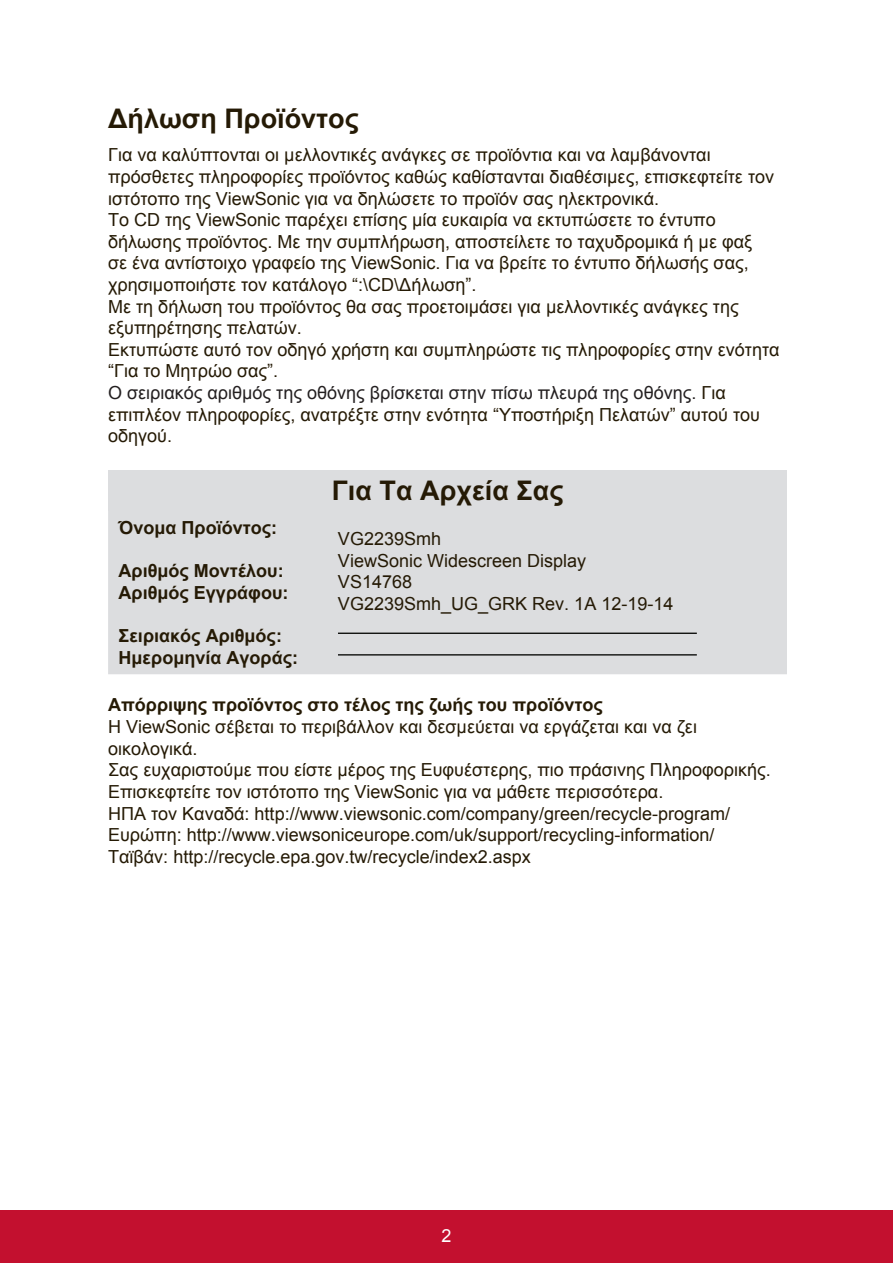
<style>
.page{position:relative;width:893px;height:1263px;background:#fff}
.page>*{position:absolute;margin:0;border:0;box-sizing:border-box;transform-origin:0 0}
.t1{font:700 27px "Arial";color:#251a05}
.t2{font:18px/21.6px "Arial";color:#251a05}
.t3{font:700 18px/21.6px "Arial";color:#251a05}
.t4{font:18px "Arial";color:#fff}
.s1{color:#231f20}
</style>
<div class="page">
<div style="left:0;top:1210px;width:892px;height:53px;background:#c3102f"></div>
<div style="left:108px;top:470px;width:678px;height:40px;background:#dcdddf"></div>
<div style="left:108px;top:510px;width:678px;height:164px;background:#dcdddf"></div>
<hr style="left:338px;top:632px;width:358px;height:2px;background:#040503">
<hr style="left:338px;top:654px;width:358px;height:1px;background:#040503">
<h1 class="t1" style="left:108px;top:100px;width:252px">Δήλωση Προϊόντος</h1>
<p class="t2" style="left:108px;top:144px;width:672px">Για να καλύπτονται οι μελλοντικές ανάγκες σε προϊόντια και να λαμβάνονται πρόσθετες πληροφορίες προϊόντος καθώς καθίστανται διαθέσιμες, επισκεφτείτε τον ιστότοπο της ViewSonic για να δηλώσετε το προϊόν σας ηλεκτρονικά.<br>Το CD της ViewSonic παρέχει επίσης μία ευκαιρία να εκτυπώσετε το έντυπο δήλωσης προϊόντος. Με την συμπλήρωση, αποστείλετε το ταχυδρομικά ή με φαξ<br>σε ένα αντίστοιχο γραφείο της ViewSonic. Για να βρείτε το έντυπο δήλωσής σας, χρησιμοποιήστε τον κατάλογο “:\CD\Δήλωση”.<br>Με τη δήλωση του προϊόντος θα σας προετοιμάσει για μελλοντικές ανάγκες της εξυπηρέτησης πελατών.<br>Εκτυπώστε αυτό τον οδηγό χρήστη και συμπληρώστε τις πληροφορίες στην ενότητα “Για το Μητρώο σας”.<br><span class="s1">Ο σειριακός αριθμός της οθόνης βρίσκεται στην πίσω πλευρά της οθόνης.</span> Για επιπλέον πληροφορίες, ανατρέξτε στην ενότητα “Υποστήριξη Πελατών” αυτού του οδηγού.</p>
<h1 class="t1" style="left:331px;top:472px;width:233px">Για Τα Αρχεία Σας</h1>
<p class="t3" style="left:118px;top:517px;width:160px">Όνομα Προϊόντος:</p>
<p class="t3" style="left:118px;top:561px;width:171px">Αριθμός Μοντέλου:<br>Αριθμός Εγγράφου:</p>
<p class="t3" style="left:118px;top:625px;width:181px">Σειριακός Αριθμός:<br>Ημερομηνία Αγοράς:</p>
<p class="t2" style="left:338px;top:528px;width:337px">VG2239Smh<br>ViewSonic Widescreen Display<br>VS14768<br>VG2239Smh_UG_GRK Rev. 1A 12-19-14</p>
<p class="t3" style="left:108px;top:695px;width:496px">Απόρριψης προϊόντος στο τέλος της ζωής του προϊόντος</p>
<p class="t2" style="left:108px;top:716px;width:664px">Η ViewSonic σέβεται το περιβάλλον και δεσμεύεται να εργάζεται και να ζει οικολογικά.<br>Σας ευχαριστούμε που είστε μέρος της Ευφυέστερης, πιο πράσινης Πληροφορικής.<br>Επισκεφτείτε τον ιστότοπο της ViewSonic για να μάθετε περισσότερα.<br>ΗΠΑ τον Καναδά: http://www.viewsonic.com/company/green/recycle-program/ Ευρώπη: http://www.viewsoniceurope.com/uk/support/recycling-information/ Ταϊβάν: http://recycle.epa.gov.tw/recycle/index2.aspx</p>
<p class="t4" style="left:441px;top:1223px;width:12px">2</p>
</div>
